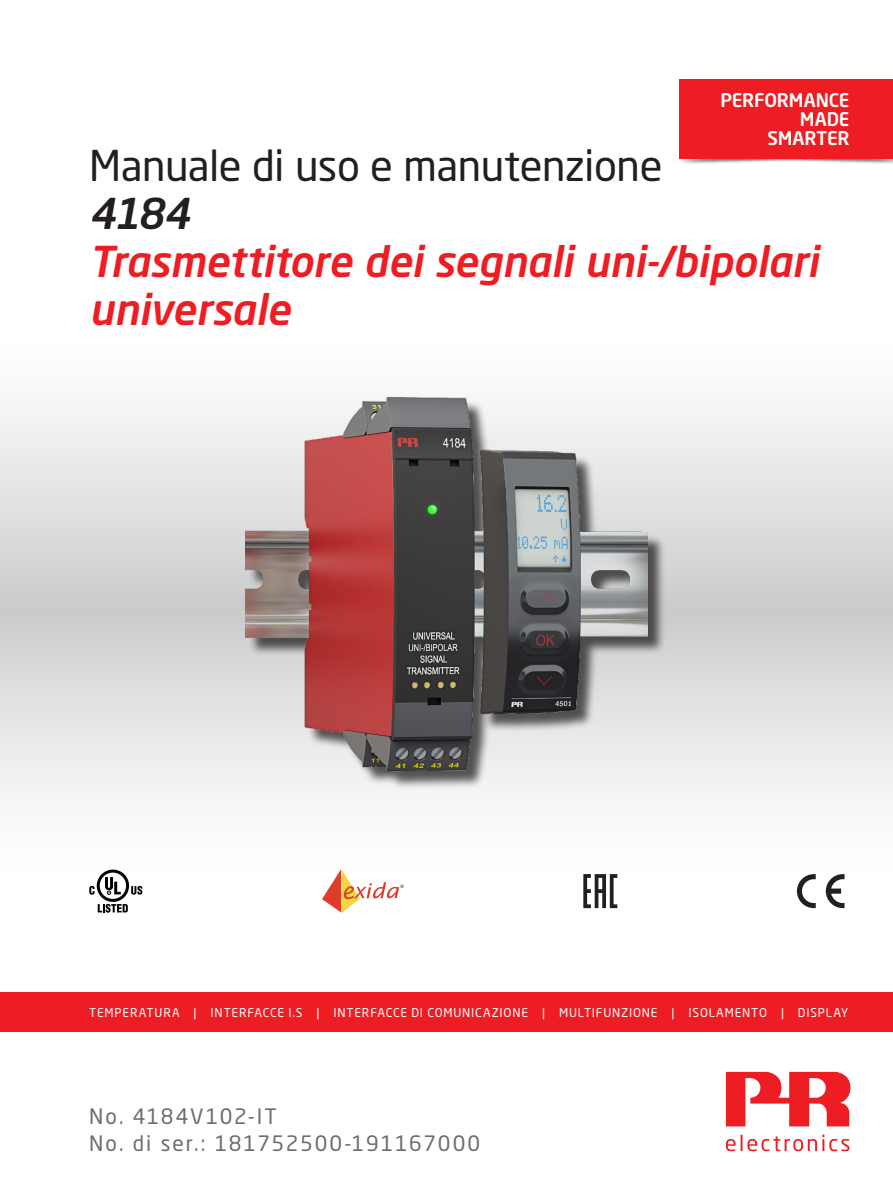
<style>
.page{position:relative;width:893px;height:1191px;background:#fff}
.page>*{position:absolute;margin:0;border:0;box-sizing:border-box;transform-origin:0 0}
.t1{font:italic 500 42px/48px "Neo Sans Pro";letter-spacing:-.005em;color:#ee1d23}
.t2{font:42px "Neo Sans Pro";letter-spacing:-.015em;color:#231f20}
.t3{font:italic 500 42px "Neo Sans Pro";color:#231f20}
.t4{font:21px/27px "Neo Sans Pro";letter-spacing:.08em;color:#6c6d70}
.t5{font:500 18.6px/19px "Neo Sans Std";letter-spacing:-.01em;color:#fff;text-align:right}
.t6{font:12px "Neo Sans Pro";letter-spacing:.07em;color:#fff}
</style>
<div class="page">
<svg style="left:0;top:408px;width:893px;height:387px"></svg>
<div style="left:0;top:992px;width:893px;height:40px;background:#ee1d23"></div>
<svg style="left:726px;top:1134px;width:123px;height:17px"></svg>
<svg style="left:726px;top:1071px;width:124px;height:55px"></svg>
<img style="left:679px;top:153px;width:214px;height:11px">
<div style="left:680px;top:79px;width:213px;height:80px;background:#ee1d23"></div>
<div style="left:248px;top:400px;width:418px;height:390px;background:#231f20;opacity:.75"></div>
<img style="left:246px;top:396px;width:401px;height:398px">
<svg style="left:826px;top:874px;width:18px;height:34px"></svg>
<svg style="left:797px;top:874px;width:19px;height:34px"></svg>
<svg style="left:89px;top:869px;width:53px;height:43px"></svg>
<svg style="left:583px;top:874px;width:34px;height:34px"></svg>
<svg style="left:322px;top:869px;width:77px;height:44px"></svg>
<h3 class="t5" style="left:720px;top:90px;width:131px">PERFORMANCE<br>MADE<br>SMARTER</h3>
<h1 class="t2" style="left:89px;top:140px;width:575px">Manuale di uso e manutenzione</h1>
<h1 class="t3" style="left:89px;top:187px;width:102px">4184</h1>
<h1 class="t1" style="left:89px;top:237px;width:730px">Trasmettitore dei segnali uni-/bipolari universale</h1>
<p class="t6" style="left:89px;top:1005px;width:760px">TEMPERATURA | INTERFACCE I.S | INTERFACCE DI COMUNICAZIONE | MULTIFUNZIONE | ISOLAMENTO | DISPLAY</p>
<h2 class="t4" style="left:89px;top:1102px;width:392px">No. 4184V102-IT<br>No. di ser.: 181752500-191167000</h2>
</div>
